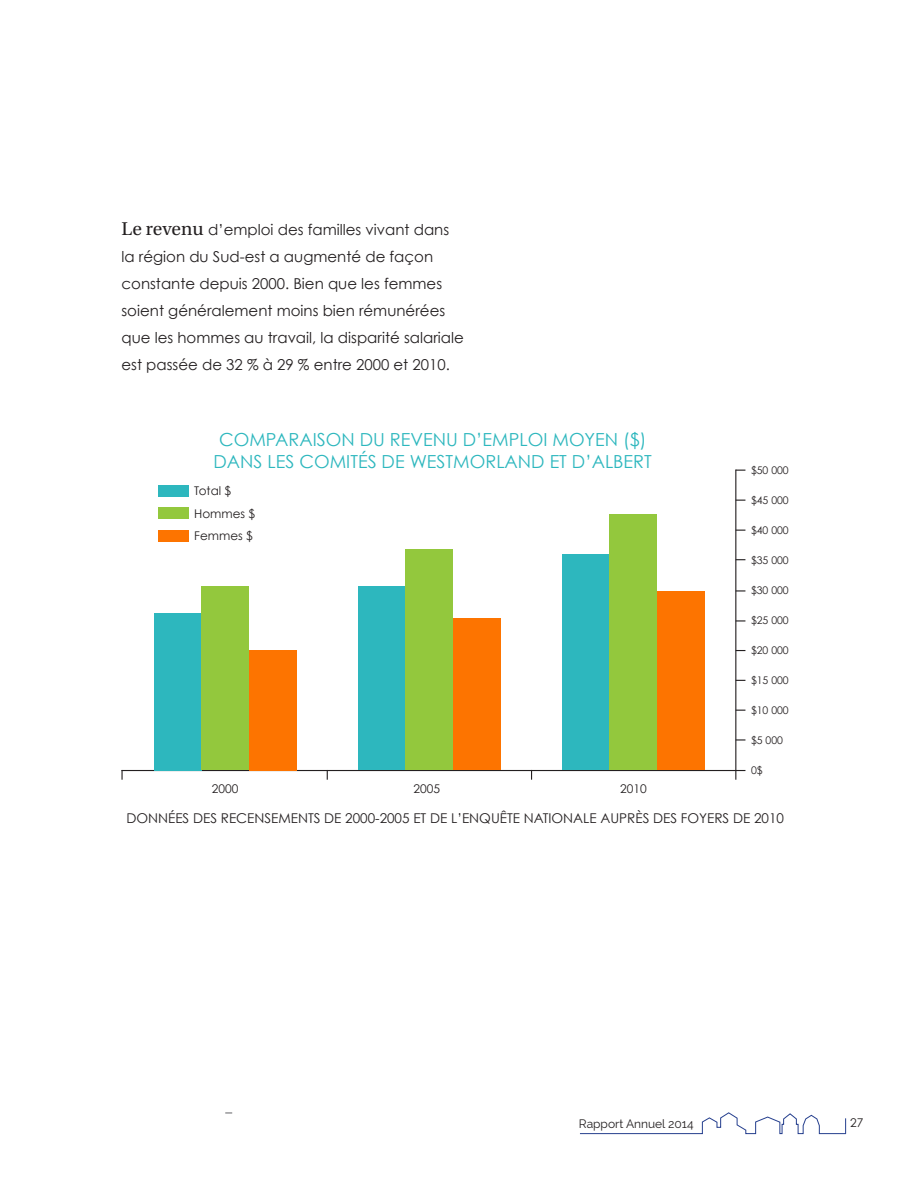
<style>
.page{position:relative;width:918px;height:1188px;background:#fff}
.page>*{position:absolute;margin:0;border:0;box-sizing:border-box;transform-origin:0 0}
.t1{font:18px/21.6px "Century Gothic";color:#2db7be;text-align:center}
.t2{font:15px/27px "Century Gothic";color:#231f20}
.t3{font:13.5px "Century Gothic";color:#231f20}
.t4{font:12px "Century Gothic";color:#231f20}
.t5{font:12px "Raleway";color:#231f20}
.t6{font:10.5px "Century Gothic";color:#231f20}
.s1{font-family:"Utopia Std";font-size:19.5px}
</style>
<div class="page">
<svg style="left:580px;top:1112px;width:267px;height:22px"></svg>
<hr style="left:121px;top:770px;width:624px;height:1px;background:#231f20">
<hr style="left:735px;top:470px;width:1px;height:310px;background:#231f20">
<svg style="left:736px;top:739px;width:9px;height:2px"></svg>
<svg style="left:736px;top:620px;width:9px;height:2px"></svg>
<svg style="left:736px;top:590px;width:9px;height:2px"></svg>
<svg style="left:121px;top:770px;width:2px;height:10px"></svg>
<div style="left:154px;top:613px;width:47px;height:157px;background:#2db7be"></div>
<div style="left:201px;top:586px;width:48px;height:184px;background:#93c83d"></div>
<div style="left:249px;top:650px;width:48px;height:120px;background:#fd7400"></div>
<div style="left:358px;top:586px;width:47px;height:184px;background:#2db7be"></div>
<div style="left:405px;top:550px;width:48px;height:220px;background:#93c83d"></div>
<div style="left:453px;top:619px;width:48px;height:151px;background:#fd7400"></div>
<div style="left:562px;top:554px;width:47px;height:216px;background:#2db7be"></div>
<div style="left:609px;top:515px;width:48px;height:255px;background:#93c83d"></div>
<div style="left:657px;top:592px;width:48px;height:178px;background:#fd7400"></div>
<div style="left:159px;top:485px;width:30px;height:12px;background:#2db7be"></div>
<div style="left:159px;top:507px;width:30px;height:12px;background:#93c83d"></div>
<div style="left:159px;top:530px;width:30px;height:12px;background:#fd7400"></div>
<p class="t2" style="left:121px;top:215px;width:344px"><span class="s1">Le revenu</span> d’emploi des familles vivant dans la région du Sud-est a augmenté de façon constante depuis 2000. Bien que les femmes soient généralement moins bien rémunérées que les hommes au travail, la disparité salariale est passée de 32 % à 29 % entre 2000 et 2010.</p>
<p class="t1" style="left:214px;top:429px;width:440px">COMPARAISON DU REVENU D’EMPLOI MOYEN ($)<br>DANS LES COMITÉS DE WESTMORLAND ET D’ALBERT</p>
<p class="t4" style="left:194px;top:484px;width:39px">Total $</p>
<p class="t4" style="left:194px;top:529px;width:60px">Femmes $</p>
<p class="t4" style="left:194px;top:506px;width:62px">Hommes $</p>
<p class="t4" style="left:212px;top:781px;width:28px">2000</p>
<p class="t4" style="left:414px;top:781px;width:28px">2005</p>
<p class="t4" style="left:620px;top:781px;width:28px">2010</p>
<p class="t6" style="left:751px;top:464px;width:39px">$50 000</p>
<p class="t6" style="left:751px;top:494px;width:39px">$45 000</p>
<p class="t6" style="left:751px;top:524px;width:39px">$40 000</p>
<p class="t6" style="left:751px;top:554px;width:39px">$35 000</p>
<p class="t6" style="left:751px;top:584px;width:39px">$30 000</p>
<p class="t6" style="left:751px;top:614px;width:39px">$25 000</p>
<p class="t6" style="left:751px;top:644px;width:39px">$20 000</p>
<p class="t6" style="left:751px;top:674px;width:39px">$15 000</p>
<p class="t6" style="left:751px;top:704px;width:39px">$10 000</p>
<p class="t6" style="left:751px;top:734px;width:33px">$5 000</p>
<p class="t6" style="left:751px;top:764px;width:13px">0$</p>
<p class="t3" style="left:126px;top:810px;width:659px">DONNÉES DES RECENSEMENTS DE 2000-2005 ET DE L’ENQUÊTE NATIONALE AUPRÈS DES FOYERS DE 2010</p>
<p class="t5" style="left:579px;top:1117px;width:116px">Rapport Annuel 2014</p>
<p class="t4" style="left:850px;top:1116px;width:15px">27</p>
</div>
